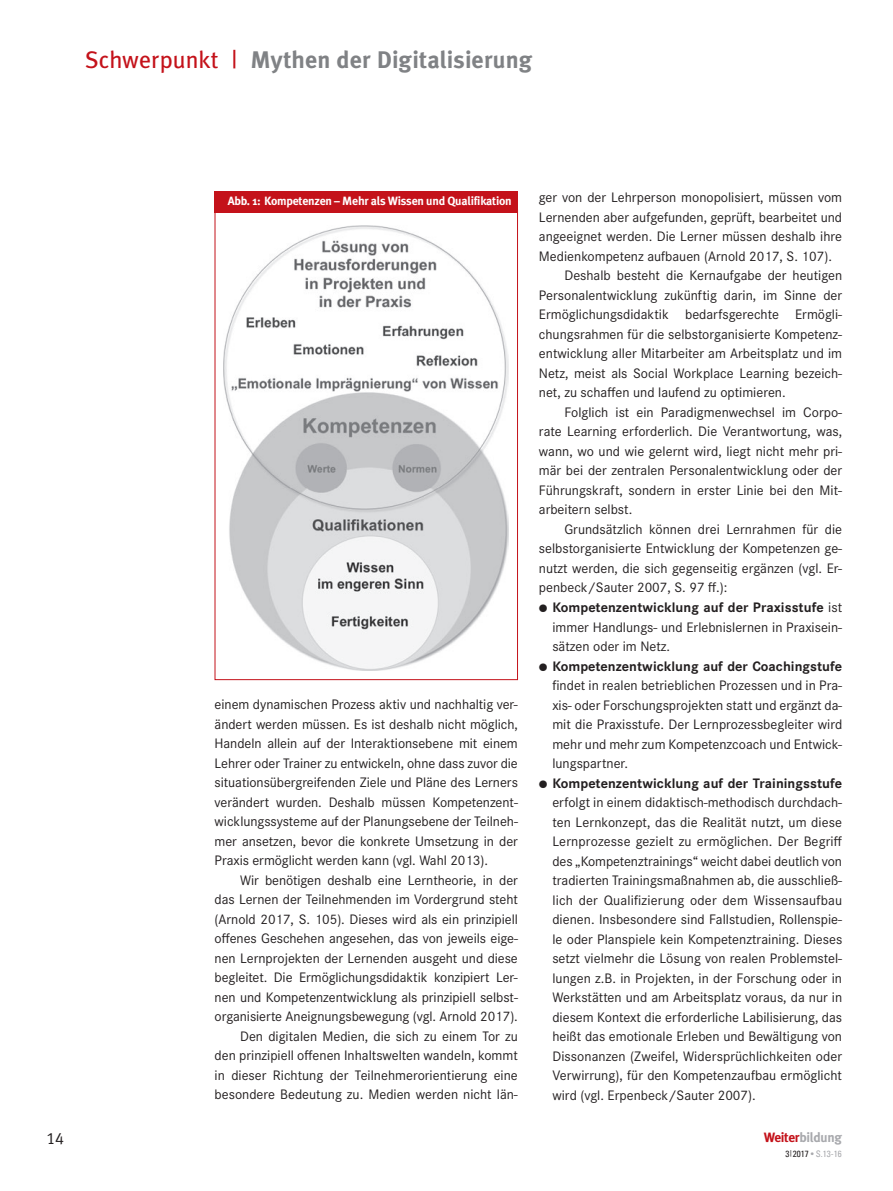
<style>
.page{position:relative;width:893px;height:1191px;background:#fff}
.page>*{position:absolute;margin:0;border:0;box-sizing:border-box;transform-origin:0 0}
.t1{font:700 24px "Meta Plus";letter-spacing:.005em;color:#808285}
.t2{font:16.5px "Meta Plus Normal Caps";color:#231f20}
.t3{font:14.25px/19.5px "Corporate S";color:#231f20;text-align:justify}
.t4{font:700 13.5px "Meta Plus";letter-spacing:-.025em;color:#a8a9ad}
.t5{font:700 12px "Meta Plus";letter-spacing:-.02em;color:#fff}
.t6{font:condensed 9px "Univers LT Std";color:#a8a9ad}
.s1{font-weight:400;color:#c4121a}
.s2{font-weight:700}
.s3{color:#c4121a}
.s4{color:#231f20}
</style>
<div class="page">
<div style="left:215px;top:191px;width:303px;height:22px;background:#c4121a"></div>
<img style="left:224px;top:225px;width:285px;height:445px">
<div style="left:215px;top:209px;width:303px;height:471px;border:1px solid #c4121a"></div>
<h1 class="t1" style="left:85px;top:46px;width:449px"><span class="s1">Schwerpunkt |</span> Mythen der Digitalisierung</h1>
<p class="t5" style="left:228px;top:193px;width:285px">Abb. 1: Kompetenzen – Mehr als Wissen und Qualifikation</p>
<p class="t3" style="left:215px;top:693px;width:305px">einem dynamischen Prozess aktiv und nachhaltig ver&shy;ändert werden müssen. Es ist deshalb nicht möglich, Handeln allein auf der Interaktionsebene mit einem Lehrer oder Trainer zu entwickeln, ohne dass zuvor die situationsübergreifenden Ziele und Pläne des Lerners verändert wurden. Deshalb müssen Kompetenzent&shy;wicklungssysteme auf der Planungsebene der Teilneh&shy;mer ansetzen, bevor die konkrete Umsetzung in der Praxis ermöglicht werden kann (vgl. Wahl 2013).</p>
<p class="t3" style="left:215px;top:869px;width:305px;text-align:right">Wir benötigen deshalb eine Lerntheorie, in der<br>das Lernen der Teilnehmenden im Vordergrund steht (Arnold 2017, S. 105). Dieses wird als ein prinzipiell offenes Geschehen angesehen, das von jeweils eige&shy;nen Lernprojekten der Lernenden ausgeht und diese begleitet. Die Ermöglichungsdidaktik konzipiert Ler&shy;nen und Kompetenzentwicklung als prinzipiell selbst&shy;organisierte Aneignungsbewegung (vgl. Arnold 2017).<br>Den digitalen Medien, die sich zu einem Tor zu<br>den prinzipiell offenen Inhaltswelten wandeln, kommt in dieser Richtung der Teilnehmerorientierung eine besondere Bedeutung zu. Medien werden nicht län-</p>
<p class="t3" style="left:539px;top:187px;width:305px">ger von der Lehrperson monopolisiert, müssen vom</p>
<p class="t3" style="left:539px;top:206px;width:305px">Lernenden aber aufgefunden, geprüft, bearbeitet und</p>
<p class="t3" style="left:539px;top:226px;width:305px">angeeignet werden. Die Lerner müssen deshalb ihre</p>
<p class="t3" style="left:539px;top:245px;width:295px">Medienkompetenz aufbauen (Arnold 2017, S. 107).</p>
<p class="t3" style="left:564px;top:265px;width:279px">Deshalb besteht die Kernaufgabe der heutigen</p>
<p class="t3" style="left:539px;top:284px;width:305px">Personalentwicklung zukünftig darin, im Sinne der</p>
<p class="t3" style="left:539px;top:304px;width:305px">Ermöglichungsdidaktik bedarfsgerechte Ermögli-</p>
<p class="t3" style="left:539px;top:323px;width:305px">chungsrahmen für die selbstorganisierte Kompetenz-</p>
<p class="t3" style="left:539px;top:343px;width:305px">entwicklung aller Mitarbeiter am Arbeitsplatz und im</p>
<p class="t3" style="left:539px;top:362px;width:305px">Netz, meist als Social Workplace Learning bezeich-</p>
<p class="t3" style="left:539px;top:382px;width:248px">net, zu schaffen und laufend zu optimieren.</p>
<p class="t3" style="left:564px;top:401px;width:279px">Folglich ist ein Paradigmenwechsel im Corpo-</p>
<p class="t3" style="left:539px;top:421px;width:305px">rate Learning erforderlich. Die Verantwortung, was,</p>
<p class="t3" style="left:539px;top:440px;width:305px">wann, wo und wie gelernt wird, liegt nicht mehr pri-</p>
<p class="t3" style="left:539px;top:460px;width:305px">mär bei der zentralen Personalentwicklung oder der</p>
<p class="t3" style="left:539px;top:479px;width:305px">Führungskraft, sondern in erster Linie bei den Mit-</p>
<p class="t3" style="left:539px;top:499px;width:95px">arbeitern selbst.</p>
<p class="t3" style="left:564px;top:518px;width:279px">Grundsätzlich können drei Lernrahmen für die</p>
<p class="t3" style="left:539px;top:538px;width:305px">selbstorganisierte Entwicklung der Kompetenzen ge-</p>
<p class="t3" style="left:539px;top:557px;width:305px">nutzt werden, die sich gegenseitig ergänzen (vgl. Er-</p>
<p class="t3" style="left:539px;top:577px;width:190px">penbeck/Sauter 2007, S. 97 ff.):</p>
<p class="t3" style="left:552px;top:596px;width:291px;text-indent:-13px">● <span class="s2">Kompetenzentwicklung auf der Praxisstufe</span> ist immer Handlungs- und Erlebnislernen in Praxisein&shy;sätzen oder im Netz.</p>
<p class="t3" style="left:552px;top:655px;width:291px;text-indent:-13px">● <span class="s2">Kompetenzentwicklung auf der Coachingstufe </span>findet in realen betrieblichen Prozessen und in Pra&shy;xis- oder Forschungsprojekten statt und ergänzt da&shy;mit die Praxisstufe. Der Lernprozessbegleiter wird mehr und mehr zum Kompetenzcoach und Entwick&shy;lungspartner.</p>
<p class="t3" style="left:552px;top:772px;width:291px;text-indent:-13px">● <span class="s2">Kompetenzentwicklung auf der Trainingsstufe </span>erfolgt in einem didaktisch-methodisch durchdach&shy;ten Lernkonzept, das die Realität nutzt, um diese Lernprozesse gezielt zu ermöglichen. Der Begriff des „Kompetenztrainings“ weicht dabei deutlich von tradierten Trainingsmaßnahmen ab, die ausschließ&shy;lich der Qualifizierung oder dem Wissensaufbau dienen. Insbesondere sind Fallstudien, Rollenspie&shy;le oder Planspiele kein Kompetenztraining. Dieses setzt vielmehr die Lösung von realen Problemstel&shy;lungen z.B. in Projekten, in der Forschung oder in Werkstätten und am Arbeitsplatz voraus, da nur in diesem Kontext die erforderliche Labilisierung, das heißt das emotionale Erleben und Bewältigung von Dissonanzen (Zweifel, Widersprüchlichkeiten oder Verwirrung), für den Kompetenzaufbau ermöglicht wird (vgl. Erpenbeck/Sauter 2007).</p>
<p class="t2" style="left:46px;top:1129px;width:19px">14</p>
<p class="t4" style="left:764px;top:1129px;width:80px"><span class="s3">Weiter</span>bildung</p>
<p class="t6" style="left:785px;top:1147px;width:58px"><span class="s4">3</span> <sup>|</sup> <span class="s4">2017</span> • S.13-16</p>
</div>
